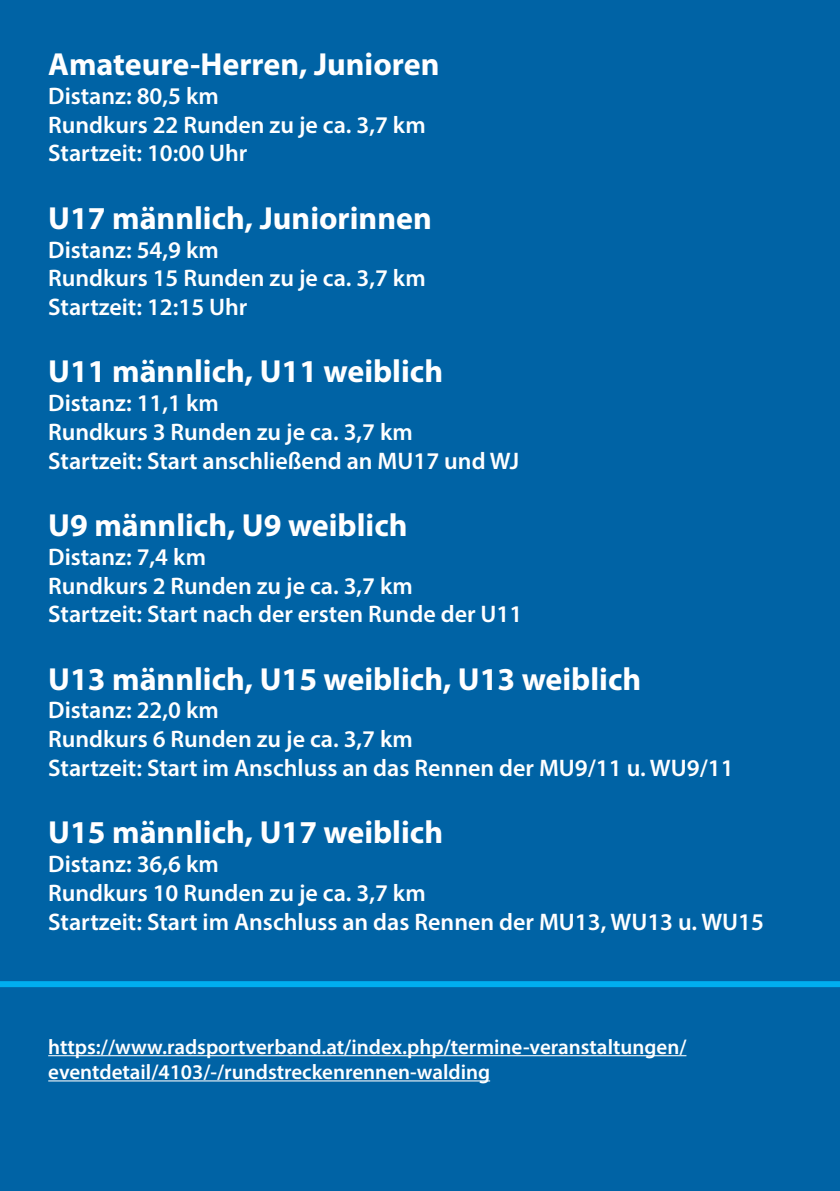
<style>
.page{position:relative;width:840px;height:1191px;background:#fff}
.page>*{position:absolute;margin:0;border:0;box-sizing:border-box;transform-origin:0 0}
.t1{font:700 32px "Myriad Pro";color:#fff}
.t2{font:600 24px/28.8px "Myriad Pro";color:#fff}
.t3{font:600 21px/25.2px "Myriad Pro";color:#fff}
</style>
<div class="page">
<div style="left:0;top:0;width:839px;height:1191px;background:#0063a5"></div>
<hr style="left:48px;top:1055px;width:638px;height:1px;background:#fff">
<hr style="left:48px;top:1080px;width:442px;height:1px;background:#fff">
<div style="left:0;top:981px;width:839px;height:6px;background:#00aeef"></div>
<h1 class="t1" style="left:48px;top:43px;width:392px">Amateure-Herren, Junioren</h1>
<p class="t2" style="left:48px;top:81px;width:379px">Distanz: 80,5 km<br>Rundkurs 22 Runden zu je ca. 3,7 km<br>Startzeit: 10:00 Uhr</p>
<h1 class="t1" style="left:48px;top:197px;width:385px">U17 männlich, Juniorinnen</h1>
<p class="t2" style="left:48px;top:234px;width:379px">Distanz: 54,9 km<br>Rundkurs 15 Runden zu je ca. 3,7 km<br>Startzeit: 12:15 Uhr</p>
<h1 class="t1" style="left:48px;top:351px;width:396px">U11 männlich, U11 weiblich</h1>
<p class="t2" style="left:48px;top:388px;width:472px">Distanz: 11,1 km<br>Rundkurs 3 Runden zu je ca. 3,7 km<br>Startzeit: Start anschließend an MU17 und WJ</p>
<h1 class="t1" style="left:48px;top:504px;width:360px">U9 männlich, U9 weiblich</h1>
<p class="t2" style="left:48px;top:542px;width:475px">Distanz: 7,4 km<br>Rundkurs 2 Runden zu je ca. 3,7 km<br>Startzeit: Start nach der ersten Runde der U11</p>
<h1 class="t1" style="left:48px;top:658px;width:594px">U13 männlich, U15 weiblich, U13 weiblich</h1>
<p class="t2" style="left:48px;top:695px;width:686px">Distanz: 22,0 km<br>Rundkurs 6 Runden zu je ca. 3,7 km<br>Startzeit: Start im Anschluss an das Rennen der MU9/11 u. WU9/11</p>
<h1 class="t1" style="left:48px;top:811px;width:396px">U15 männlich, U17 weiblich</h1>
<p class="t2" style="left:48px;top:849px;width:716px">Distanz: 36,6 km<br>Rundkurs 10 Runden zu je ca. 3,7 km<br>Startzeit: Start im Anschluss an das Rennen der MU13, WU13 u. WU15</p>
<p class="t3" style="left:48px;top:1033px;width:639px">https://www.radsportverband.at/index.php/termine-veranstaltungen/ eventdetail/4103/-/rundstreckenrennen-walding</p>
</div>
